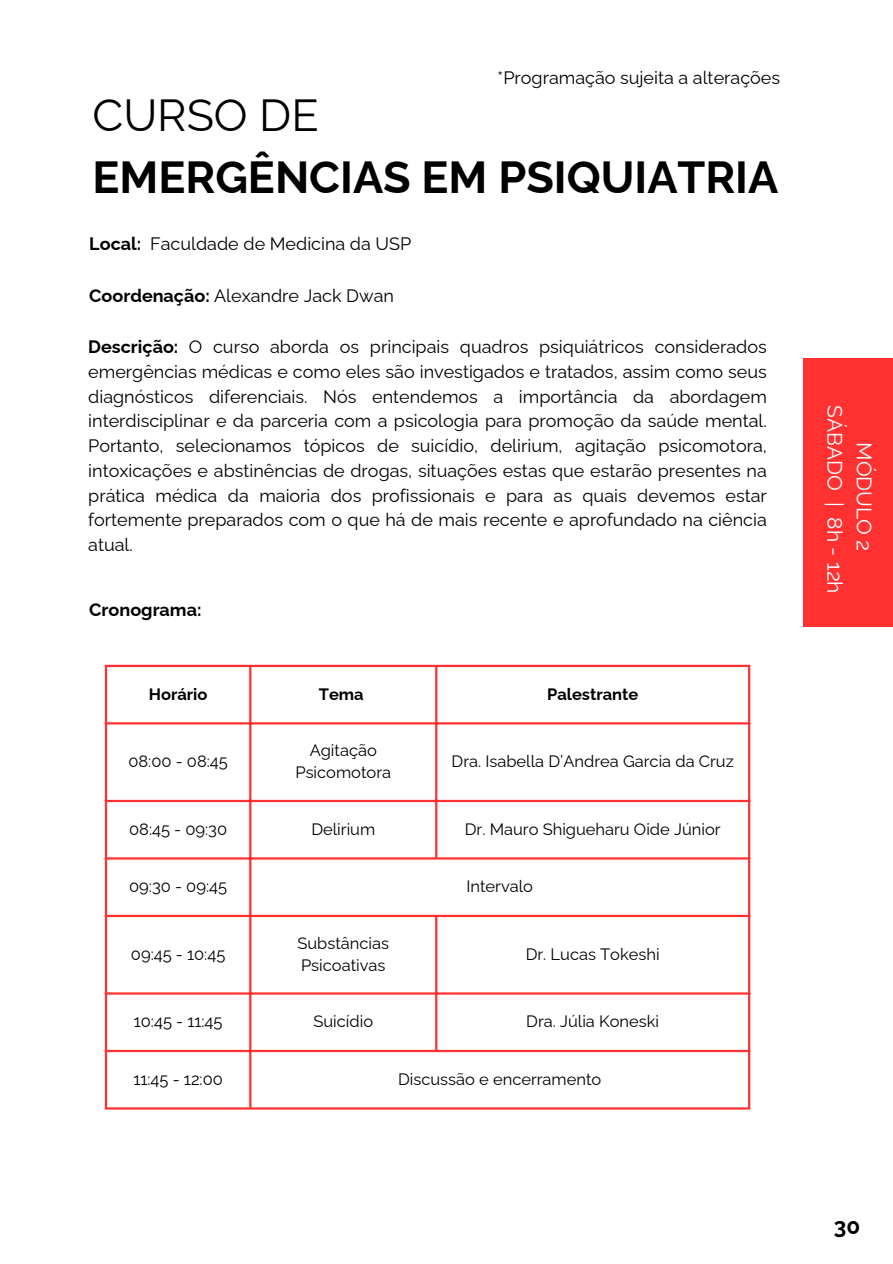
<style>
.page{position:relative;width:893px;height:1264px;background:#fff}
.page>*{position:absolute;margin:0;border:0;box-sizing:border-box;transform-origin:0 0}
.t1{font:700 45px "Raleway";color:#000}
.t2{font:45px "Raleway";color:#000}
.t3{font:700 22.5px "Raleway";color:#000}
.t4{font:21px "Raleway";color:#fff}
.t5{font:18px/24.8px "Raleway";color:#000;text-align:justify}
.t6{font:700 18px "Raleway";color:#000}
.t7{font:16.5px/22.5px "Raleway";color:#000;text-align:center}
.t8{font:700 16.5px "Raleway";color:#000}
.s1{font-weight:700}
</style>
<div class="page">
<div style="left:803px;top:358px;width:89px;height:269px;background:#ff3131"></div>
<hr style="left:105px;top:667px;width:2px;height:440px;background:#ff3131">
<hr style="left:249px;top:667px;width:2px;height:440px;background:#ff3131">
<hr style="left:435px;top:667px;width:2px;height:190px;background:#ff3131">
<hr style="left:435px;top:917px;width:2px;height:132px;background:#ff3131">
<hr style="left:748px;top:667px;width:2px;height:440px;background:#ff3131">
<hr style="left:105px;top:664px;width:645px;height:3px;background:#ff3131">
<hr style="left:105px;top:722px;width:645px;height:2px;background:#ff3131">
<hr style="left:105px;top:799px;width:645px;height:3px;background:#ff3131">
<hr style="left:105px;top:857px;width:645px;height:2px;background:#ff3131">
<hr style="left:105px;top:914px;width:645px;height:3px;background:#ff3131">
<hr style="left:105px;top:992px;width:645px;height:2px;background:#ff3131">
<hr style="left:105px;top:1049px;width:645px;height:3px;background:#ff3131">
<hr style="left:105px;top:1107px;width:645px;height:2px;background:#ff3131">
<p class="t5" style="left:497px;top:66px;width:284px">*Programação sujeita a alterações</p>
<p class="t2" style="left:92px;top:89px;width:228px">CURSO DE</p>
<p class="t1" style="left:92px;top:150px;width:687px">EMERGÊNCIAS EM PSIQUIATRIA</p>
<p class="t5" style="left:89px;top:231px;width:323px"><span class="s1">Local:</span> Faculdade de Medicina da USP</p>
<p class="t5" style="left:89px;top:283px;width:306px"><span class="s1">Coordenação:</span> Alexandre Jack Dwan</p>
<p class="t5" style="left:88px;top:334px;width:680px"><span class="s1">Descrição:</span> O curso aborda os principais quadros psiquiátricos considerados emergências médicas e como eles são investigados e tratados, assim como seus diagnósticos diferenciais. Nós entendemos a importância da abordagem interdisciplinar e da parceria com a psicologia para promoção da saúde mental.<br>Portanto, selecionamos tópicos de suicídio, delirium, agitação psicomotora, intoxicações e abstinências de drogas, situações estas que estarão presentes na prática médica da maioria dos profissionais e para as quais devemos estar fortemente preparados com o que há de mais recente e aprofundado na ciência atual.</p>
<p class="t6" style="left:89px;top:599px;width:114px">Cronograma:</p>
<p class="t8" style="left:149px;top:684px;width:60px">Horário</p>
<p class="t8" style="left:319px;top:684px;width:46px">Tema</p>
<p class="t8" style="left:547px;top:684px;width:93px">Palestrante</p>
<p class="t7" style="left:128px;top:750px;width:101px">08:00 - 08:45</p>
<p class="t7" style="left:295px;top:739px;width:97px">Agitação<br>Psicomotora</p>
<p class="t7" style="left:451px;top:750px;width:284px">Dra. Isabella D’Andrea Garcia da Cruz</p>
<p class="t7" style="left:129px;top:817px;width:99px">08:45 - 09:30</p>
<p class="t7" style="left:311px;top:817px;width:65px">Delirium</p>
<p class="t7" style="left:465px;top:817px;width:257px">Dr. Mauro Shigueharu Oide Júnior</p>
<p class="t7" style="left:129px;top:875px;width:99px">09:30 - 09:45</p>
<p class="t7" style="left:466px;top:875px;width:68px">Intervalo</p>
<p class="t7" style="left:131px;top:942px;width:96px">09:45 - 10:45</p>
<p class="t7" style="left:297px;top:931px;width:93px;text-align:left">Substâncias<br>Psicoativas</p>
<p class="t7" style="left:525px;top:942px;width:135px">Dr. Lucas Tokeshi</p>
<p class="t7" style="left:134px;top:1010px;width:90px">10:45 - 11:45</p>
<p class="t7" style="left:313px;top:1010px;width:61px">Suicídio</p>
<p class="t7" style="left:526px;top:1010px;width:134px">Dra. Júlia Koneski</p>
<p class="t7" style="left:133px;top:1067px;width:91px">11:45 - 12:00</p>
<p class="t7" style="left:398px;top:1067px;width:205px">Discussão e encerramento</p>
<p class="t4" style="left:847px;top:405px;width:190px;rotate:90deg">SÁBADO | 8h - 12h</p>
<p class="t4" style="left:876px;top:442px;width:111px;rotate:90deg">MÓDULO 2</p>
<p class="t3" style="left:833px;top:1212px;width:28px">30</p>
</div>
